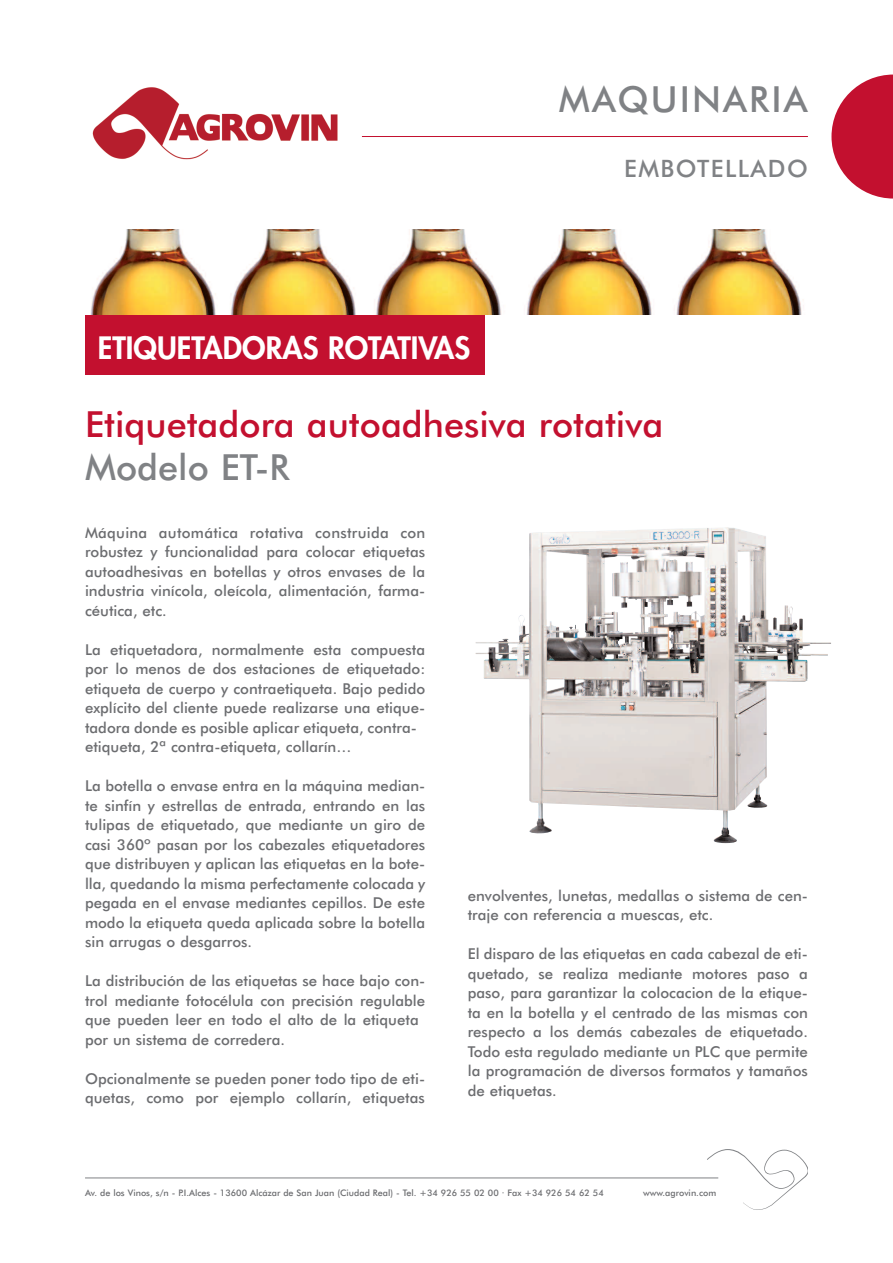
<style>
.page{position:relative;width:893px;height:1263px;background:#fff}
.page>*{position:absolute;margin:0;border:0;box-sizing:border-box;transform-origin:0 0}
.t1{font:500 36px "Futura BT";color:#c3102f}
.t2{font:500 36px "Futura BT";letter-spacing:.06em;color:#808285}
.t3{font:500 36px "Futura BT";color:#808285}
.t4{font:800 30px "Futura";color:#fff}
.t5{font:500 24px "Futura BT";letter-spacing:.06em;color:#808285}
.t6{font:500 15px/19.5px "Futura BT";color:#6c6d70}
.t7{font:500 9px "Futura BT";color:#6c6d70}
</style>
<div class="page">
<div style="left:85px;top:304px;width:400px;height:70px;background:#c3102f"></div>
<img style="left:92px;top:87px;width:246px;height:73px">
<hr style="left:362px;top:136px;width:446px;height:1px;background:#c3102f">
<img style="left:85px;top:230px;width:719px;height:85px">
<svg style="left:707px;top:1149px;width:101px;height:61px"></svg>
<hr style="left:85px;top:1177px;width:633px;height:1px;background:#808285">
<svg style="left:831px;top:75px;width:62px;height:124px"></svg>
<img style="left:475px;top:527px;width:356px;height:316px">
<h1 class="t2" style="left:559px;top:79px;width:250px">MAQUINARIA</h1>
<h2 class="t4" style="left:98px;top:333px;width:374px">ETIQUETADORAS ROTATIVAS</h2>
<h3 class="t5" style="left:624px;top:154px;width:185px">EMBOTELLADO</h3>
<h1 class="t1" style="left:85px;top:403px;width:580px">Etiquetadora autoadhesiva rotativa</h1>
<h1 class="t3" style="left:85px;top:446px;width:206px">Modelo ET-R</h1>
<p class="t6" style="left:85px;top:523px;width:342px;text-align:justify">Máquina automática rotativa construida con robustez y funcionalidad para colocar etiquetas autoadhesivas en botellas y otros envases de la industria vinícola, oleícola, alimentación, farma&shy;céutica, etc.</p>
<p class="t6" style="left:85px;top:640px;width:342px">La etiquetadora, normalmente esta compuesta por lo menos de dos estaciones de etiquetado: etiqueta de cuerpo y contraetiqueta. Bajo pedido explícito del cliente puede realizarse una etique&shy;tadora donde es posible aplicar etiqueta, contra&shy;etiqueta, 2ª contra-etiqueta, collarín…</p>
<p class="t6" style="left:85px;top:776px;width:342px;text-align:justify">La botella o envase entra en la máquina median&shy;te sinfín y estrellas de entrada, entrando en las tulipas de etiquetado, que mediante un giro de casi 360º pasan por los cabezales etiquetadores que distribuyen y aplican las etiquetas en la bote&shy;lla, quedando la misma perfectamente colocada y pegada en el envase mediantes cepillos. De este modo la etiqueta queda aplicada sobre la botella sin arrugas o desgarros.</p>
<p class="t6" style="left:85px;top:971px;width:342px">La distribución de las etiquetas se hace bajo con&shy;trol mediante fotocélula con precisión regulable que pueden leer en todo el alto de la etiqueta por un sistema de corredera.</p>
<p class="t6" style="left:85px;top:1069px;width:342px">Opcionalmente se pueden poner todo tipo de eti&shy;quetas, como por ejemplo collarín, etiquetas</p>
<p class="t6" style="left:468px;top:886px;width:342px">envolventes, lunetas, medallas o sistema de cen&shy;traje con referencia a muescas, etc.</p>
<p class="t6" style="left:468px;top:944px;width:342px;text-align:justify">El disparo de las etiquetas en cada cabezal de eti&shy;quetado, se realiza mediante motores paso a paso, para garantizar la colocacion de la etique&shy;ta en la botella y el centrado de las mismas con respecto a los demás cabezales de etiquetado.<br>Todo esta regulado mediante un PLC que permite la programación de diversos formatos y tamaños de etiquetas.</p>
<p class="t7" style="left:85px;top:1187px;width:520px">Av. de los Vinos, s/n - P.I.Alces - 13600 Alcázar de San Juan (Ciudad Real) - Tel. +34 926 55 02 00 · Fax +34 926 54 62 54</p>
<p class="t7" style="left:643px;top:1187px;width:75px">www.agrovin.com</p>
</div>
